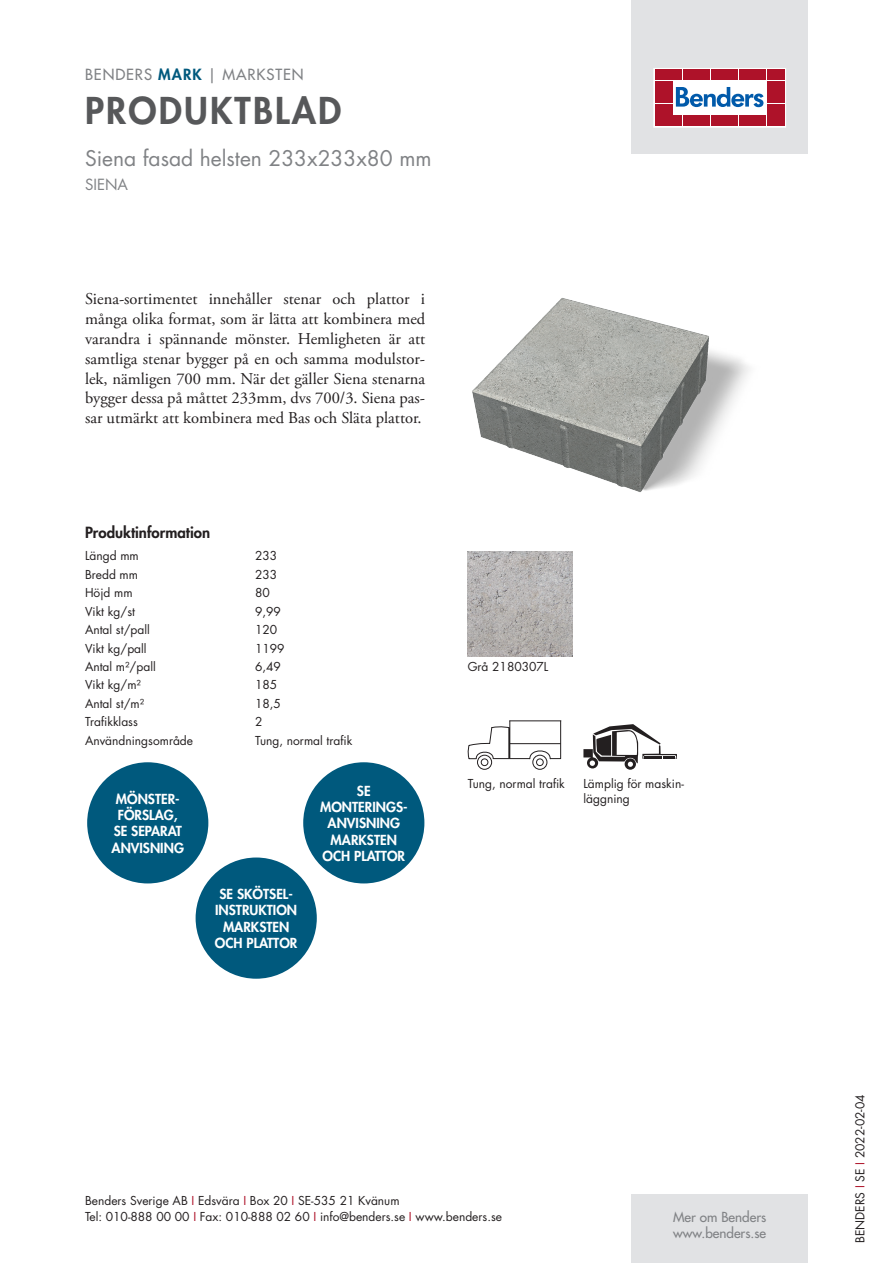
<style>
.page{position:relative;width:893px;height:1263px;background:#fff}
.page>*{position:absolute;margin:0;border:0;box-sizing:border-box;transform-origin:0 0}
.t1{font:800 36px "Futura Std";letter-spacing:.06em;color:#57585a}
.t2{font:21px "Futura Std";color:#808285}
.t3{font:16.5px/19.8px "Adobe Garamond Pro";color:#231f20;text-align:justify}
.t4{font:500 15px "Futura Std";letter-spacing:.06em;color:#808285}
.t5{font:800 15px "Futura Std";color:#231f20}
.t6{font:15px "Futura Std";color:#808285}
.t7{font:800 13.5px/16.2px "Futura Std";color:#fff;text-align:center}
.t8{font:500 13.5px/16.2px "Futura Std";color:#808285}
.t9{font:12px/16.5px "Futura Std";color:#231f20}
.s1{font-weight:800;color:#00597d}
.s2{color:#ae1229}
</style>
<div class="page">
<div style="left:631px;top:0;width:177px;height:153px;background:#e1e2e4"></div>
<div style="left:631px;top:1195px;width:177px;height:68px;background:#e1e2e4"></div>
<svg style="left:656px;top:70px;width:128px;height:55px;fill:#fff"></svg>
<div style="left:654px;top:68px;width:132px;height:59px;border:1px solid #fff"></div>
<div style="left:655px;top:70px;width:8px;height:10px;background:#ae1229"></div>
<div style="left:664px;top:70px;width:8px;height:10px;background:#ae1229"></div>
<div style="left:655px;top:81px;width:8px;height:10px;background:#ae1229"></div>
<div style="left:664px;top:81px;width:8px;height:10px;background:#ae1229"></div>
<div style="left:655px;top:93px;width:8px;height:10px;background:#ae1229"></div>
<div style="left:664px;top:93px;width:8px;height:10px;background:#ae1229"></div>
<div style="left:655px;top:104px;width:8px;height:11px;background:#ae1229"></div>
<div style="left:664px;top:104px;width:8px;height:11px;background:#ae1229"></div>
<div style="left:655px;top:116px;width:8px;height:10px;background:#ae1229"></div>
<div style="left:664px;top:116px;width:8px;height:10px;background:#ae1229"></div>
<div style="left:674px;top:70px;width:8px;height:10px;background:#ae1229"></div>
<div style="left:683px;top:70px;width:8px;height:10px;background:#ae1229"></div>
<div style="left:692px;top:70px;width:8px;height:10px;background:#ae1229"></div>
<div style="left:702px;top:70px;width:8px;height:10px;background:#ae1229"></div>
<div style="left:711px;top:70px;width:8px;height:10px;background:#ae1229"></div>
<div style="left:720px;top:70px;width:8px;height:10px;background:#ae1229"></div>
<div style="left:730px;top:70px;width:8px;height:10px;background:#ae1229"></div>
<div style="left:739px;top:70px;width:8px;height:10px;background:#ae1229"></div>
<div style="left:748px;top:70px;width:8px;height:10px;background:#ae1229"></div>
<div style="left:758px;top:70px;width:8px;height:10px;background:#ae1229"></div>
<div style="left:674px;top:116px;width:8px;height:10px;background:#ae1229"></div>
<div style="left:683px;top:116px;width:8px;height:10px;background:#ae1229"></div>
<div style="left:692px;top:116px;width:8px;height:10px;background:#ae1229"></div>
<div style="left:702px;top:116px;width:8px;height:10px;background:#ae1229"></div>
<div style="left:711px;top:116px;width:8px;height:10px;background:#ae1229"></div>
<div style="left:720px;top:116px;width:8px;height:10px;background:#ae1229"></div>
<div style="left:730px;top:116px;width:8px;height:10px;background:#ae1229"></div>
<div style="left:739px;top:116px;width:8px;height:10px;background:#ae1229"></div>
<div style="left:748px;top:116px;width:8px;height:10px;background:#ae1229"></div>
<div style="left:758px;top:116px;width:8px;height:10px;background:#ae1229"></div>
<div style="left:767px;top:70px;width:8px;height:10px;background:#ae1229"></div>
<div style="left:776px;top:70px;width:8px;height:10px;background:#ae1229"></div>
<div style="left:767px;top:81px;width:8px;height:10px;background:#ae1229"></div>
<div style="left:776px;top:81px;width:8px;height:10px;background:#ae1229"></div>
<div style="left:767px;top:93px;width:8px;height:10px;background:#ae1229"></div>
<div style="left:776px;top:93px;width:8px;height:10px;background:#ae1229"></div>
<div style="left:767px;top:104px;width:8px;height:11px;background:#ae1229"></div>
<div style="left:776px;top:104px;width:8px;height:11px;background:#ae1229"></div>
<div style="left:767px;top:116px;width:8px;height:10px;background:#ae1229"></div>
<div style="left:776px;top:116px;width:8px;height:10px;background:#ae1229"></div>
<svg style="left:676px;top:87px;width:87px;height:20px"></svg>
<div style="left:303px;top:762px;width:121px;height:121px;background:#00597d;border-radius:50%"></div>
<div style="left:87px;top:762px;width:121px;height:121px;background:#00597d;border-radius:50%"></div>
<div style="left:196px;top:857px;width:121px;height:122px;background:#00597d;border-radius:50%"></div>
<img style="left:472px;top:298px;width:277px;height:194px">
<img style="left:468px;top:552px;width:105px;height:105px">
<div style="left:477px;top:755px;width:15px;height:15px;border:1px solid #231f20;border-radius:50%"></div>
<div style="left:532px;top:755px;width:15px;height:15px;border:1px solid #231f20;border-radius:50%"></div>
<svg style="left:468px;top:720px;width:93px;height:46px"></svg>
<svg style="left:625px;top:758px;width:11px;height:12px"></svg>
<svg style="left:583px;top:724px;width:94px;height:44px"></svg>
<p class="t4" style="left:85px;top:65px;width:220px">BENDERS <span class="s1">MARK</span> | MARKSTEN</p>
<h1 class="t1" style="left:85px;top:87px;width:258px">PRODUKTBLAD</h1>
<h2 class="t2" style="left:85px;top:144px;width:348px">Siena fasad helsten 233x233x80 mm</h2>
<p class="t6" style="left:85px;top:175px;width:44px">SIENA</p>
<p class="t3" style="left:85px;top:290px;width:342px">Siena-sortimentet innehåller stenar och plattor i många olika format, som är lätta att kombinera med varandra i spännande mönster. Hemligheten är att samtliga stenar bygger på en och samma modulstor&shy;lek, nämligen 700 mm. När det gäller Siena stenarna bygger dessa på måttet 233mm, dvs 700/3. Siena pas&shy;sar utmärkt att kombinera med Bas och Släta plattor.</p>
<p class="t5" style="left:85px;top:522px;width:127px">Produktinformation</p>
<p class="t9" style="left:85px;top:548px;width:55px">Längd mm</p>
<p class="t9" style="left:255px;top:548px;width:24px">233</p>
<p class="t9" style="left:85px;top:566px;width:55px">Bredd mm</p>
<p class="t9" style="left:255px;top:566px;width:24px">233</p>
<p class="t9" style="left:85px;top:585px;width:49px">Höjd mm</p>
<p class="t9" style="left:255px;top:585px;width:16px">80</p>
<p class="t9" style="left:85px;top:603px;width:51px">Vikt kg/st</p>
<p class="t9" style="left:255px;top:603px;width:27px">9,99</p>
<p class="t9" style="left:85px;top:621px;width:66px">Antal st/pall</p>
<p class="t9" style="left:255px;top:621px;width:24px">120</p>
<p class="t9" style="left:85px;top:640px;width:63px">Vikt kg/pall</p>
<p class="t9" style="left:255px;top:640px;width:31px">1199</p>
<p class="t9" style="left:85px;top:658px;width:72px">Antal m²/pall</p>
<p class="t9" style="left:255px;top:658px;width:27px">6,49</p>
<p class="t9" style="left:85px;top:677px;width:57px">Vikt kg/m²</p>
<p class="t9" style="left:255px;top:677px;width:24px">185</p>
<p class="t9" style="left:85px;top:695px;width:61px">Antal st/m²</p>
<p class="t9" style="left:255px;top:695px;width:27px">18,5</p>
<p class="t9" style="left:85px;top:714px;width:54px">Trafikklass</p>
<p class="t9" style="left:255px;top:714px;width:9px">2</p>
<p class="t9" style="left:85px;top:732px;width:110px">Användningsområde</p>
<p class="t9" style="left:255px;top:732px;width:99px">Tung, normal trafik</p>
<p class="t7" style="left:320px;top:783px;width:89px">SE<br>MONTERINGS-<br>ANVISNING<br>MARKSTEN<br>OCH PLATTOR</p>
<p class="t7" style="left:112px;top:791px;width:74px">MÖNSTER-<br>FÖRSLAG,<br>SE SEPARAT<br>ANVISNING</p>
<p class="t7" style="left:215px;top:886px;width:84px">SE SKÖTSEL-<br>INSTRUKTION<br>MARKSTEN<br>OCH PLATTOR</p>
<p class="t9" style="left:468px;top:659px;width:82px">Grå 2180307L</p>
<p class="t9" style="left:468px;top:776px;width:99px">Tung, normal trafik</p>
<p class="t9" style="left:583px;top:777px;width:102px;line-height:14.4px">Lämplig för maskin&shy;läggning</p>
<p class="t9" style="left:85px;top:1192px;width:418px">Benders Sverige AB <span class="s2">I</span> Edsvära <span class="s2">I</span> Box 20 <span class="s2">I</span> SE-535 21 Kvänum<br>Tel: 010-888 00 00 <span class="s2">I</span> Fax: 010-888 02 60 <span class="s2">I</span> info@benders.se <span class="s2">I</span> www.benders.se</p>
<p class="t8" style="left:673px;top:1209px;width:95px">Mer om Benders www.benders.se</p>
<p class="t9" style="left:852px;top:1243px;width:150px;rotate:-90deg">BENDERS <span class="s2">I</span> SE <span class="s2">I</span> 2022-02-04</p>
</div>
